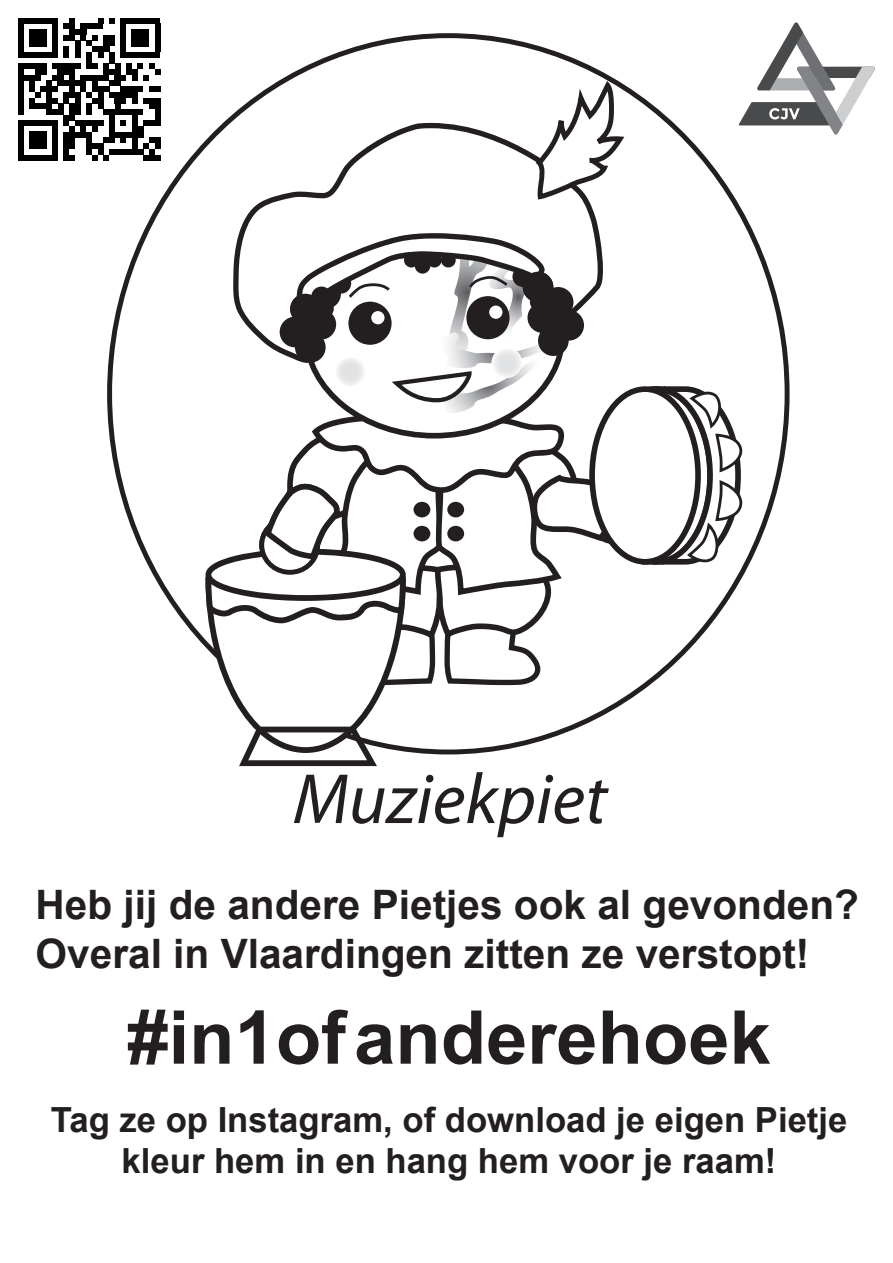
<style>
.page{position:relative;width:893px;height:1263px;background:#fff}
.page>*{position:absolute;margin:0;border:0;box-sizing:border-box;transform-origin:0 0}
.t1{font:700 74.25px "Arial";color:#231f20}
.t2{font:italic 71.7px "Myriad Pro";color:#231f20}
.t3{font:700 40.65px/48.8px "Arial";color:#231f20}
.t4{font:700 34.65px/41.5px "Arial";color:#231f20;text-align:center}
</style>
<div class="page">
<svg style="left:739px;top:23px;width:136px;height:112px"></svg>
<svg style="left:18px;top:18px;width:142px;height:142px"></svg>
<div style="left:18px;top:155px;width:40px;height:5px;background:#000"></div>
<div style="left:29px;top:132px;width:17px;height:17px;background:#000"></div>
<svg style="left:239px;top:123px;width:360px;height:108px"></svg>
<svg style="left:536px;top:81px;width:88px;height:119px"></svg>
<svg style="left:205px;top:231px;width:537px;height:535px"></svg>
<h2 class="t2" style="left:293px;top:755px;width:316px">Muziekpiet</h2>
<p class="t3" style="left:36px;top:881px;width:825px">Heb jij de andere Pietjes ook al gevonden?<br>Overal in Vlaardingen zitten ze verstopt!</p>
<h1 class="t1" style="left:127px;top:985px;width:645px">#in1ofanderehoek</h1>
<p class="t4" style="left:51px;top:1099px;width:798px">Tag ze op Instagram, of download je eigen Pietje kleur hem in en hang hem voor je raam!</p>
</div>
